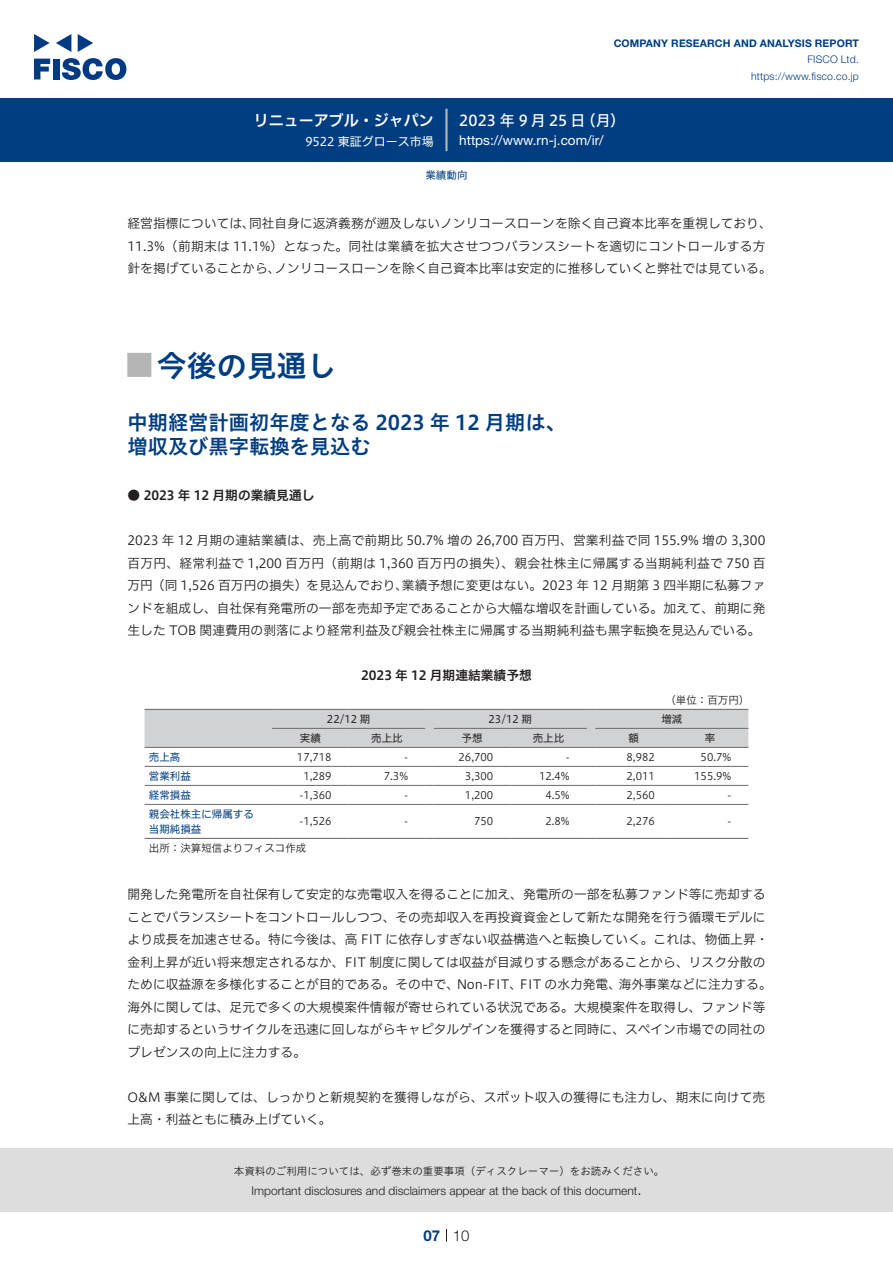
<style>
.page{position:relative;width:893px;height:1263px;background:#fff}
.page>*{position:absolute;margin:0;border:0;box-sizing:border-box;transform-origin:0 0}
.t1{font:30px "Hiragino UD Sans Std N W6";color:#003d81}
.t2{font:24px "Hiragino UD Sans Std N W6";color:#b5b5b6}
.t3{font:20.25px/24px "Hiragino UD Sans Std W6";color:#003d81}
.t4{font:15px "Hiragino UD Sans F Std N W5";letter-spacing:.21em;color:#fff}
.t5{font:15px "Hiragino UD Sans F Std N W6";color:#fff}
.t6{font:300 15px "Helvetica Neue LT Std";color:#231f20}
.t7{font:700 15px "Helvetica Neue LT Std";color:#003d81}
.t8{font:13.5px "Helvetica Neue LT Std";color:#fff}
.t9{font:12.75px/22.5px "Hiragino UD Sans F Std N W3";color:#231f20}
.t10{font:12.75px "Hiragino UD Sans F Std N W3";letter-spacing:.025em;color:#231f20}
.t11{font:12.75px "Hiragino UD Sans F Std N W6";color:#231f20}
.t12{font:300 12px "Helvetica Neue LT Std";color:#231f20}
.t13{font:12px "Hiragino UD Sans F Std N W4";color:#fff}
.t14{font:10.5px "Hiragino UD Sans F Std N W3";color:#231f20}
.t15{font:10.5px "Hiragino UD Sans Std W3";color:#231f20}
.t16{font:700 10.5px "Helvetica Neue LT Std";letter-spacing:.015em;color:#003d81}
.t17{font:300 10.5px/16.5px "Helvetica Neue LT Std";letter-spacing:.015em;color:#003d81;text-align:right}
.t18{font:10.5px/19px "Hiragino UD Sans F Std N W4";color:#003d81}
.t19{font:10.5px "Hiragino UD Sans F Std N W4";color:#231f20}
</style>
<div class="page">
<div style="left:0;top:1148px;width:893px;height:64px;background:#ddd"></div>
<svg style="left:34px;top:59px;width:16px;height:20px"></svg>
<div style="left:53px;top:59px;width:6px;height:20px;background:#003a83"></div>
<svg style="left:62px;top:58px;width:64px;height:22px"></svg>
<svg style="left:34px;top:34px;width:16px;height:18px"></svg>
<svg style="left:78px;top:34px;width:15px;height:18px"></svg>
<svg style="left:56px;top:34px;width:15px;height:18px"></svg>
<div style="left:0;top:98px;width:893px;height:64px;background:#003d81"></div>
<hr style="left:445px;top:109px;width:3px;height:42px;background:#b5b5b6">
<svg style="left:446px;top:1229px;width:1px;height:13px"></svg>
<hr style="left:145px;top:766px;width:127px;height:1px;background:#6c6d70">
<hr style="left:272px;top:766px;width:77px;height:1px;background:#6c6d70">
<hr style="left:349px;top:766px;width:76px;height:1px;background:#6c6d70">
<hr style="left:434px;top:766px;width:76px;height:1px;background:#6c6d70">
<hr style="left:510px;top:766px;width:77px;height:1px;background:#6c6d70">
<hr style="left:595px;top:766px;width:77px;height:1px;background:#6c6d70">
<hr style="left:672px;top:766px;width:76px;height:1px;background:#6c6d70">
<hr style="left:145px;top:785px;width:127px;height:1px;background:#6c6d70">
<hr style="left:272px;top:785px;width:77px;height:1px;background:#6c6d70">
<hr style="left:349px;top:785px;width:76px;height:1px;background:#6c6d70">
<hr style="left:434px;top:785px;width:76px;height:1px;background:#6c6d70">
<hr style="left:510px;top:785px;width:77px;height:1px;background:#6c6d70">
<hr style="left:595px;top:785px;width:77px;height:1px;background:#6c6d70">
<hr style="left:672px;top:785px;width:76px;height:1px;background:#6c6d70">
<hr style="left:145px;top:804px;width:127px;height:1px;background:#6c6d70">
<hr style="left:272px;top:804px;width:77px;height:1px;background:#6c6d70">
<hr style="left:349px;top:804px;width:76px;height:1px;background:#6c6d70">
<hr style="left:434px;top:804px;width:76px;height:1px;background:#6c6d70">
<hr style="left:510px;top:804px;width:77px;height:1px;background:#6c6d70">
<hr style="left:595px;top:804px;width:77px;height:1px;background:#6c6d70">
<hr style="left:672px;top:804px;width:76px;height:1px;background:#6c6d70">
<svg style="left:145px;top:709px;width:603px;height:39px;background:#cacbcd"></svg>
<hr style="left:595px;top:709px;width:77px;height:1px;background:#6c6d70">
<hr style="left:672px;top:709px;width:76px;height:1px;background:#6c6d70">
<hr style="left:145px;top:838px;width:127px;height:1px;background:#6c6d70">
<hr style="left:272px;top:838px;width:77px;height:1px;background:#6c6d70">
<hr style="left:349px;top:838px;width:76px;height:1px;background:#6c6d70">
<hr style="left:434px;top:838px;width:76px;height:1px;background:#6c6d70">
<hr style="left:510px;top:838px;width:77px;height:1px;background:#6c6d70">
<hr style="left:595px;top:838px;width:77px;height:1px;background:#6c6d70">
<hr style="left:672px;top:838px;width:76px;height:1px;background:#6c6d70">
<p class="t5" style="left:254px;top:109px;width:182px">リニューアブル・ジャパン</p>
<p class="t13" style="left:305px;top:132px;width:130px">9522 東証グロース市場</p>
<p class="t16" style="left:614px;top:37px;width:247px">COMPANY RESEARCH AND ANALYSIS REPORT</p>
<p class="t17" style="left:751px;top:51px;width:109px">FISCO Ltd. https://www.fisco.co j p.</p>
<p class="t4" style="left:581px;top:109px;width:46px">（月(</p>
<p class="t4" style="left:459px;top:109px;width:128px">2023年9月25日</p>
<p class="t8" style="left:459px;top:132px;width:146px">https: / / w w w . r n .j- c o m /i r/</p>
<p class="t18" style="left:425px;top:165px;width:43px">業績動向</p>
<p class="t9" style="left:249px;top:211px;width:524px">同社自身に返済義務が遡及しないノンリコースローンを除く自己資本比率を重視しており、</p>
<p class="t9" style="left:128px;top:211px;width:129px">経営指標については、</p>
<p class="t10" style="left:128px;top:236px;width:639px">11.3%（前期末は 11.1%）となった。同社は業績を拡大させつつバランスシートを適切にコントロールする方</p>
<p class="t9" style="left:274px;top:256px;width:499px">ノンリコースローンを除く自己資本比率は安定的に推移していくと弊社では見ている。</p>
<p class="t9" style="left:128px;top:256px;width:154px">針を掲げていることから、</p>
<h1 class="t1" style="left:157px;top:342px;width:181px">今後の見通し</h1>
<h2 class="t2" style="left:128px;top:347px;width:25px">█</h2>
<h3 class="t3" style="left:128px;top:410px;width:440px">中期経営計画初年度となる 2023 年 12 月期は、増収及び黒字転換を見込む</h3>
<p class="t11" style="left:128px;top:486px;width:188px">● 2023 年 12 月期の業績見通し</p>
<p class="t9" style="left:128px;top:528px;width:639px;text-align:right">2023 年 12 月期の連結業績は、売上高で前期比 50.7% 増の 26,700 百万円、営業利益で同 155.9% 増の 3,300百万円、経常利益で 1,200 百万円（前期は 1,360 百万円の損失）、親会社株主に帰属する当期純利益で 750 百業績予想に変更はない。2023 年 12 月期第 3 四半期に私募ファ</p>
<p class="t9" style="left:128px;top:573px;width:639px">万円（同 1,526 百万円の損失）を見込んでおり、<br>ンドを組成し、自社保有発電所の一部を売却予定であることから大幅な増収を計画している。加えて、前期に発生した TOB 関連費用の剥落により経常利益及び親会社株主に帰属する当期純利益も黒字転換を見込んでいる。</p>
<p class="t11" style="left:361px;top:666px;width:172px">2023 年 12 月期連結業績予想</p>
<p class="t14" style="left:665px;top:692px;width:85px">（単位：百万円(</p>
<p class="t19" style="left:661px;top:711px;width:22px">増減</p>
<p class="t19" style="left:327px;top:711px;width:45px">22/12 期</p>
<p class="t19" style="left:489px;top:711px;width:45px">23/12 期</p>
<p class="t18" style="left:149px;top:747px;width:33px">売上高</p>
<p class="t18" style="left:149px;top:766px;width:43px">営業利益</p>
<p class="t19" style="left:300px;top:730px;width:22px">実績</p>
<p class="t19" style="left:371px;top:730px;width:33px">売上比</p>
<p class="t19" style="left:461px;top:730px;width:22px">予想</p>
<p class="t19" style="left:533px;top:730px;width:33px">売上比</p>
<p class="t19" style="left:628px;top:730px;width:12px">額</p>
<p class="t19" style="left:705px;top:730px;width:12px">率</p>
<p class="t14" style="left:297px;top:749px;width:36px">17,718</p>
<p class="t14" style="left:404px;top:749px;width:5px">-</p>
<p class="t14" style="left:459px;top:749px;width:36px">26,700</p>
<p class="t14" style="left:566px;top:749px;width:5px">-</p>
<p class="t14" style="left:626px;top:749px;width:30px">8,982</p>
<p class="t14" style="left:701px;top:749px;width:32px">50.7%</p>
<p class="t14" style="left:303px;top:768px;width:30px">1,289</p>
<p class="t14" style="left:384px;top:768px;width:26px">7.3%</p>
<p class="t14" style="left:465px;top:768px;width:30px">3,300</p>
<p class="t14" style="left:539px;top:768px;width:32px">12.4%</p>
<p class="t14" style="left:626px;top:768px;width:30px">2,011</p>
<p class="t14" style="left:694px;top:768px;width:39px">155.9%</p>
<p class="t18" style="left:149px;top:785px;width:106px">経常損益<br>親会社株主に帰属する</p>
<p class="t14" style="left:299px;top:787px;width:34px">-1,360</p>
<p class="t14" style="left:626px;top:787px;width:30px">2,560</p>
<p class="t14" style="left:465px;top:787px;width:30px">1,200</p>
<p class="t14" style="left:545px;top:787px;width:26px">4.5%</p>
<p class="t14" style="left:404px;top:787px;width:5px">-</p>
<p class="t14" style="left:727px;top:787px;width:5px">-</p>
<p class="t14" style="left:299px;top:813px;width:34px">-1,526</p>
<p class="t14" style="left:626px;top:813px;width:30px">2,276</p>
<p class="t14" style="left:545px;top:813px;width:26px">2.8%</p>
<p class="t14" style="left:474px;top:813px;width:21px">750</p>
<p class="t14" style="left:404px;top:813px;width:5px">-</p>
<p class="t14" style="left:727px;top:813px;width:5px">-</p>
<p class="t18" style="left:149px;top:819px;width:54px">当期純損益</p>
<p class="t14" style="left:149px;top:840px;width:159px">出所：決算短信よりフィスコ作成</p>
<p class="t9" style="left:128px;top:882px;width:639px">開発した発電所を自社保有して安定的な売電収入を得ることに加え、発電所の一部を私募ファンド等に売却する</p>
<p class="t9" style="left:128px;top:905px;width:639px">ことでバランスシートをコントロールしつつ、その売却収入を再投資資金として新たな開発を行う循環モデルに</p>
<p class="t9" style="left:128px;top:927px;width:642px">より成長を加速させる。特に今後は、高 FIT に依存しすぎない収益構造へと転換していく。これは、物価上昇・</p>
<p class="t9" style="left:128px;top:950px;width:639px">金利上昇が近い将来想定されるなか、FIT 制度に関しては収益が目減りする懸念があることから、リスク分散の</p>
<p class="t9" style="left:619px;top:972px;width:154px">海外事業などに注力する。</p>
<p class="t9" style="left:128px;top:972px;width:639px">ために収益源を多様化することが目的である。その中で、<br>海外に関しては、足元で多くの大規模案件情報が寄せられている状況である。大規模案件を取得し、ファンド等に売却するというサイクルを迅速に回しながらキャピタルゲインを獲得すると同時に、スペイン市場での同社のプレゼンスの向上に注力する。</p>
<p class="t9" style="left:128px;top:1085px;width:639px">O&amp;M 事業に関しては、しっかりと新規契約を獲得しながら、スポット収入の獲得にも注力し、期末に向けて売上高・利益ともに積み上げていく。</p>
<p class="t9" style="left:520px;top:972px;width:103px">FIT の水力発電、</p>
<p class="t9" style="left:457px;top:972px;width:67px">Non-FIT、</p>
<p class="t15" style="left:234px;top:1163px;width:432px">本資料のご利用については、必ず巻末の重要事項（ディスクレーマー）をお読みください。</p>
<p class="t6" style="left:637px;top:1180px;width:6px">.</p>
<p class="t12" style="left:251px;top:1183px;width:387px">Important disclosures and disclaimers appear at the back of this document</p>
<p class="t7" style="left:423px;top:1226px;width:18px">07</p>
<p class="t6" style="left:453px;top:1226px;width:18px">10</p>
</div>
